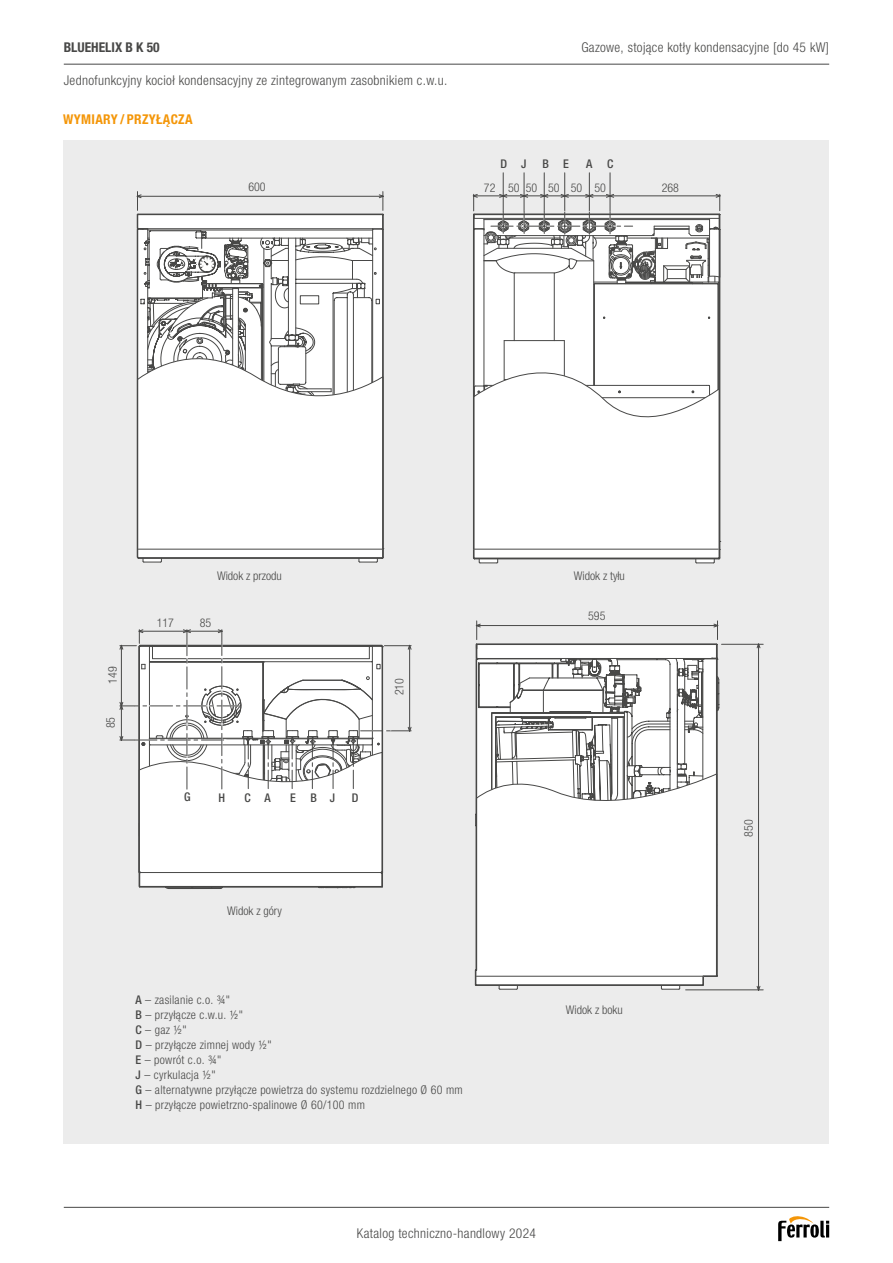
<style>
.page{position:relative;width:893px;height:1263px;background:#fff}
.page>*{position:absolute;margin:0;border:0;box-sizing:border-box;transform-origin:0 0}
.t1{font:300 condensed 13.5px "Helvetica Neue LTW1 G";letter-spacing:.025em;color:#484847}
.t2{font:700 condensed 13.5px "Helvetica Neue LTW1 G";letter-spacing:.025em;color:#f49608}
.t3{font:700 condensed 13.5px "Helvetica Neue LTW1 G";color:#484847}
.t4{font:300 condensed 12px/15px "Helvetica Neue LTW1 G";letter-spacing:.025em;color:#484847}
.t5{font:300 condensed 12px "Helvetica Neue LTW1 G";color:#484847}
.t6{font:500 condensed 12px "Helvetica Neue LTW1 G";color:#484847}
.s1{font-weight:500}
</style>
<div class="page">
<div style="left:63px;top:140px;width:763px;height:1004px;background:#ececec"></div>
<hr style="left:503px;top:173px;width:1px;height:38px;background:#484847">
<hr style="left:544px;top:173px;width:1px;height:38px;background:#484847">
<hr style="left:564px;top:173px;width:1px;height:38px;background:#484847">
<hr style="left:589px;top:173px;width:1px;height:38px;background:#484847">
<hr style="left:610px;top:173px;width:1px;height:38px;background:#484847">
<hr style="left:524px;top:173px;width:1px;height:38px;background:#484847">
<svg style="left:478px;top:560px;width:237px;height:4px"></svg>
<svg style="left:472px;top:194px;width:249px;height:19px"></svg>
<svg style="left:136px;top:192px;width:248px;height:18px"></svg>
<svg style="left:475px;top:621px;width:244px;height:19px"></svg>
<hr style="left:721px;top:644px;width:42px;height:1px;background:#484847">
<hr style="left:686px;top:989px;width:77px;height:1px;background:#484847">
<svg style="left:757px;top:643px;width:3px;height:348px"></svg>
<svg style="left:136px;top:213px;width:248px;height:347px;background:#e9e9e9"></svg>
<svg style="left:473px;top:213px;width:248px;height:347px;background:#eee"></svg>
<svg style="left:474px;top:643px;width:244px;height:344px;background:#ececec"></svg>
<hr style="left:476px;top:976px;width:227px;height:1px;background:#484847">
<hr style="left:138px;top:549px;width:245px;height:1px;background:#484847">
<hr style="left:474px;top:549px;width:244px;height:1px;background:#484847">
<svg style="left:119px;top:629px;width:293px;height:260px"></svg>
<hr style="left:64px;top:1207px;width:765px;height:1px;background:#484847">
<svg style="left:778px;top:1216px;width:51px;height:25px"></svg>
<hr style="left:64px;top:64px;width:765px;height:1px;background:#484847">
<p class="t3" style="left:64px;top:39px;width:97px">BLUEHELIX B K 50</p>
<p class="t1" style="left:64px;top:72px;width:385px">Jednofunkcyjny kocioł kondensacyjny ze zintegrowanym zasobnikiem c.w.u.</p>
<p class="t2" style="left:63px;top:112px;width:131px">WYMIARY / PRZYŁĄCZA</p>
<p class="t4" style="left:248px;top:179px;width:19px">600</p>
<p class="t1" style="left:581px;top:40px;width:249px">Gazowe, stojące kotły kondensacyjne [do 45 kW]</p>
<p class="t6" style="left:500px;top:156px;width:28px">D J</p>
<p class="t6" style="left:542px;top:156px;width:28px">B E</p>
<p class="t6" style="left:586px;top:156px;width:29px">A C</p>
<p class="t5" style="left:484px;top:181px;width:123px">72 50 50 50 50 50</p>
<p class="t4" style="left:662px;top:181px;width:19px">268</p>
<p class="t4" style="left:105px;top:684px;width:19px;rotate:-90deg">149</p>
<p class="t4" style="left:103px;top:728px;width:13px;rotate:-90deg">85</p>
<p class="t5" style="left:217px;top:569px;width:66px">Widok z przodu</p>
<p class="t4" style="left:157px;top:615px;width:19px">117</p>
<p class="t4" style="left:200px;top:615px;width:13px">85</p>
<p class="t4" style="left:392px;top:695px;width:19px;rotate:-90deg">210</p>
<p class="t6" style="left:184px;top:790px;width:8px">G</p>
<p class="t6" style="left:219px;top:791px;width:8px">H</p>
<p class="t6" style="left:245px;top:790px;width:28px">C A</p>
<p class="t6" style="left:290px;top:790px;width:47px">EBJ</p>
<p class="t6" style="left:352px;top:790px;width:8px">D</p>
<p class="t5" style="left:227px;top:903px;width:56px">Widok z góry</p>
<p class="t4" style="left:136px;top:992px;width:329px"><span class="s1">A</span> – zasilanie c.o. ¾"<br><span class="s1">B</span> – przyłącze c.w.u. ½"<br><span class="s1">C</span> – gaz ½"<br><span class="s1">D</span> – przyłącze zimnej wody ½"<br><span class="s1">E</span> – powrót c.o. ¾"<br><span class="s1">J</span> – cyrkulacja ½"<br><span class="s1">G</span> – alternatywne przyłącze powietrza do systemu rozdzielnego Ø 60 mm<br><span class="s1">H</span> – przyłącze powietrzno-spalinowe Ø 60/100 mm</p>
<p class="t5" style="left:574px;top:569px;width:53px">Widok z tyłu</p>
<p class="t4" style="left:588px;top:608px;width:19px">595</p>
<p class="t5" style="left:566px;top:1002px;width:58px">Widok z boku</p>
<p class="t4" style="left:741px;top:836px;width:19px;rotate:-90deg">850</p>
<p class="t1" style="left:357px;top:1225px;width:181px">Katalog techniczno-handlowy 2024</p>
</div>
